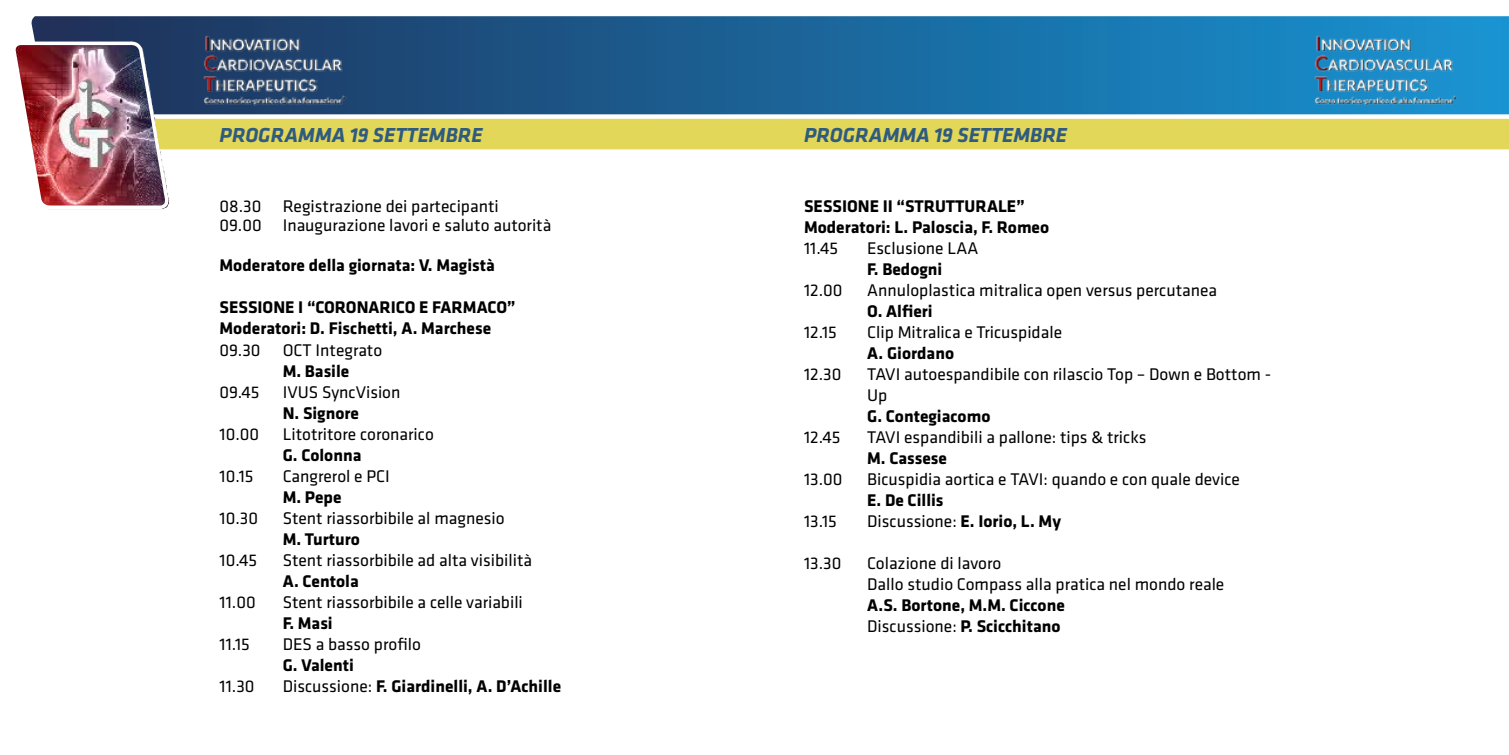
<style>
.page{position:relative;width:1509px;height:755px;background:#fff}
.page>*{position:absolute;margin:0;border:0;box-sizing:border-box;transform-origin:0 0}
.t1{font:italic 700 21px "Klavika";color:#2f5b80}
.t2{font:17.5px/21px "Klavika";color:#000}
.t3{font:700 17.5px/21px "Klavika";color:#000}
.s1{font-weight:400}
.s2{font-family:"Calibri"}
.s3{font-weight:700}
</style>
<div class="page">
<svg style="left:15px;top:16px;width:1493px;height:194px"></svg>
<p class="t1" style="left:220px;top:123px;width:264px">PROGRAMMA 19 SETTEMBRE</p>
<p class="t1" style="left:804px;top:123px;width:264px">PROGRAMMA 19 SETTEMBRE</p>
<p class="t2" style="left:220px;top:196px;width:333px;line-height:19.2px">08.30 Registrazione dei partecipanti<br>09.00 Inaugurazione lavori e saluto autorità</p>
<p class="t3" style="left:220px;top:255px;width:276px">Moderatore della giornata: V. Magistà</p>
<p class="t3" style="left:220px;top:297px;width:297px">SESSIONE I “CORONARICO E FARMACO”<br>Moderatori: D. Fischetti, A. Marchese</p>
<p class="t2" style="left:220px;top:339px;width:42px">09.30</p>
<p class="t2" style="left:283px;top:339px;width:101px">OCT Integrato</p>
<p class="t3" style="left:283px;top:360px;width:68px">M. Basile</p>
<p class="t2" style="left:220px;top:381px;width:41px">09.45</p>
<p class="t2" style="left:283px;top:381px;width:119px">IVUS SyncVision</p>
<p class="t3" style="left:283px;top:402px;width:78px">N. Signore</p>
<p class="t2" style="left:220px;top:423px;width:41px">10.00</p>
<p class="t2" style="left:283px;top:423px;width:153px">Litotritore coronarico</p>
<p class="t3" style="left:283px;top:444px;width:80px">G. Colonna</p>
<p class="t2" style="left:220px;top:465px;width:35px">10.15</p>
<p class="t2" style="left:283px;top:465px;width:109px">Cangrerol e PCI</p>
<p class="t3" style="left:283px;top:486px;width:60px">M. Pepe</p>
<p class="t2" style="left:220px;top:507px;width:40px">10.30</p>
<p class="t2" style="left:283px;top:507px;width:223px">Stent riassorbibile al magnesio</p>
<p class="t3" style="left:283px;top:528px;width:79px">M. Turturo</p>
<p class="t2" style="left:220px;top:549px;width:39px">10.45</p>
<p class="t2" style="left:283px;top:549px;width:251px">Stent riassorbibile ad alta visibilità</p>
<p class="t3" style="left:283px;top:570px;width:78px">A. Centola</p>
<p class="t2" style="left:220px;top:591px;width:38px">11.00</p>
<p class="t2" style="left:283px;top:591px;width:242px">Stent riassorbibile a celle variabili</p>
<p class="t3" style="left:283px;top:612px;width:52px">F. Masi</p>
<p class="t2" style="left:220px;top:633px;width:32px">11.15</p>
<p class="t2" style="left:283px;top:633px;width:140px">DES a basso profilo</p>
<p class="t3" style="left:283px;top:654px;width:73px">G. Valenti</p>
<p class="t2" style="left:220px;top:675px;width:36px">11.30</p>
<p class="t3" style="left:283px;top:675px;width:280px"><span class="s1">Discussione:</span> F. Giardinelli, A. D’Achille</p>
<p class="t3" style="left:804px;top:196px;width:246px">SESSIONE II “STRUTTURALE”<br>Moderatori: L. Paloscia, F. Romeo</p>
<p class="t2" style="left:804px;top:238px;width:35px">11.45</p>
<p class="t2" style="left:867px;top:238px;width:113px">Esclusione LAA</p>
<p class="t3" style="left:867px;top:259px;width:77px">F. Bedogni</p>
<p class="t2" style="left:804px;top:280px;width:40px">12.00</p>
<p class="t2" style="left:867px;top:280px;width:351px">Annuloplastica mitralica open versus percutanea</p>
<p class="t3" style="left:867px;top:301px;width:67px">O. Alfieri</p>
<p class="t2" style="left:804px;top:322px;width:34px">12.15</p>
<p class="t2" style="left:867px;top:322px;width:196px">Clip Mitralica e Tricuspidale</p>
<p class="t3" style="left:867px;top:343px;width:88px">A. Giordano</p>
<p class="t2" style="left:804px;top:364px;width:39px">12.30</p>
<p class="t2" style="left:867px;top:364px;width:405px">TAVI autoespandibile con rilascio Top – Down e Bottom -<br>Up</p>
<p class="t3" style="left:867px;top:406px;width:125px">G. Contegiacomo</p>
<p class="t2" style="left:804px;top:427px;width:38px">12.45</p>
<p class="t2" style="left:867px;top:427px;width:281px">TAVI espandibili a pallone: tips <span class="s2">&amp;</span> tricks<br><span class="s3">M. Cassese</span></p>
<p class="t2" style="left:804px;top:469px;width:40px">13.00</p>
<p class="t2" style="left:867px;top:469px;width:374px">Bicuspidia aortica e TAVI: quando e con quale device</p>
<p class="t3" style="left:867px;top:490px;width:78px">E. De Cillis</p>
<p class="t2" style="left:804px;top:511px;width:34px">13.15</p>
<p class="t2" style="left:867px;top:511px;width:195px">Discussione: <span class="s3">E. Iorio, L. My</span></p>
<p class="t2" style="left:804px;top:553px;width:39px">13.30</p>
<p class="t2" style="left:867px;top:553px;width:358px">Colazione di lavoro<br>Dallo studio Compass alla pratica nel mondo reale</p>
<p class="t3" style="left:867px;top:595px;width:199px">A.S. Bortone, M.M. Ciccone<br><span class="s1">Discussione:</span> P. Scicchitano</p>
</div>
